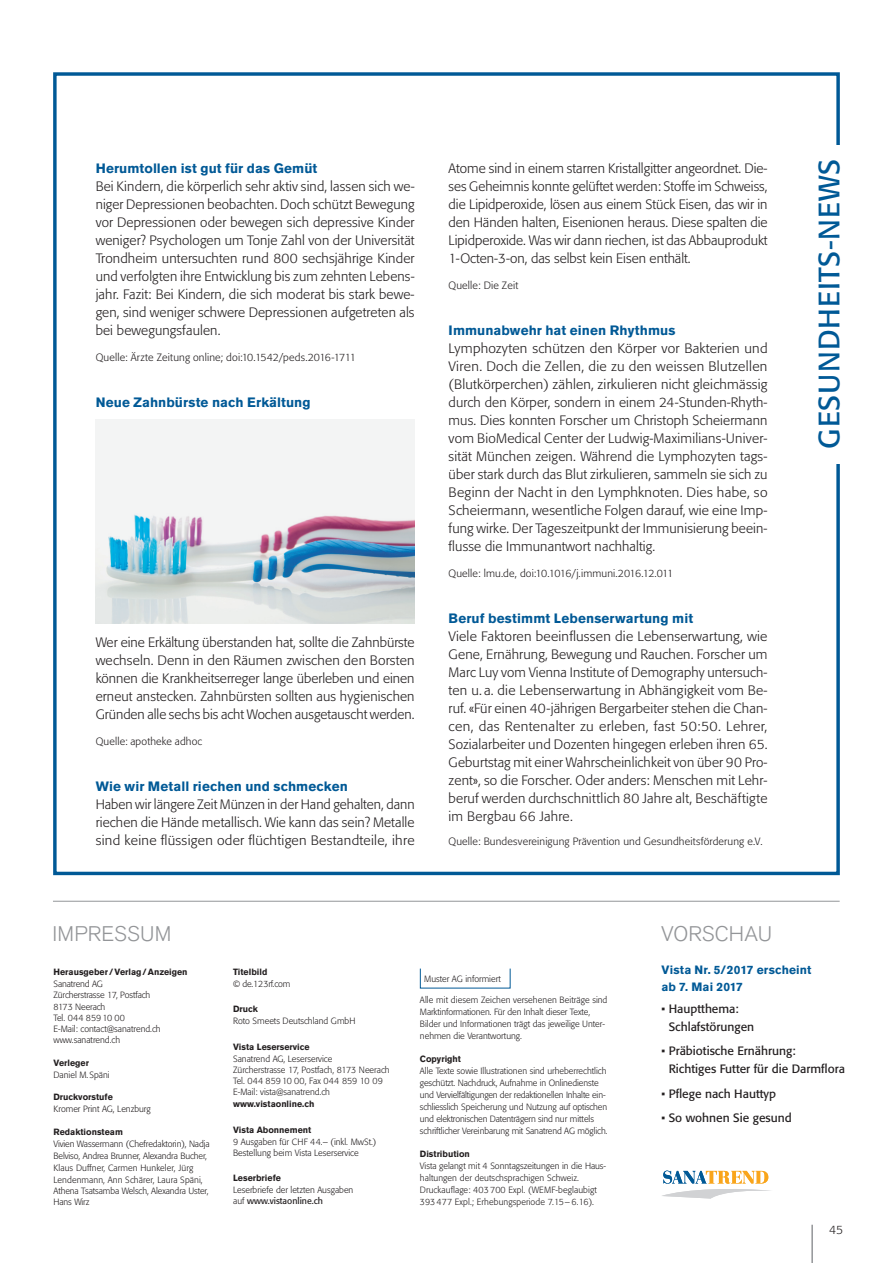
<style>
.page{position:relative;width:893px;height:1263px;background:#fff}
.page>*{position:absolute;margin:0;border:0;box-sizing:border-box;transform-origin:0 0}
.t1{font:29.25px "Formata Pro";letter-spacing:.035em;color:#005996}
.t2{font:300 21px "Akzidenz Grotesk Pro";letter-spacing:.01em;color:#939598}
.t3{font:300 13.5px/18px "Formata Pro";letter-spacing:.01em;color:#231f20;text-align:justify}
.t4{font:700 13.5px "Akzidenz Grotesk Pro";letter-spacing:.01em;color:#005996}
.t5{font:12px/18px "Formata Pro";color:#231f20}
.t6{font:700 12px/16.5px "Akzidenz Grotesk Pro";letter-spacing:.015em;color:#005996}
.t7{font:300 12px "Formata Pro";color:#231f20}
.t8{font:300 10.5px "Formata Pro";letter-spacing:.015em;color:#231f20}
.t9{font:300 9px/11.2px "Formata Pro";color:#231f20}
.t10{font:700 9px "Akzidenz Grotesk Pro";color:#231f20}
.s1{font-weight:400}
</style>
<div class="page">
<hr style="left:811px;top:1225px;width:2px;height:38px;background:#939598">
<hr style="left:53px;top:901px;width:787px;height:1px;background:#939598">
<svg style="left:420px;top:968px;width:91px;height:21px"></svg>
<svg style="left:662px;top:1170px;width:109px;height:28px"></svg>
<img style="left:96px;top:420px;width:319px;height:203px">
<p class="t4" style="left:96px;top:160px;width:223px">Herumtollen ist gut für das Gemüt</p>
<p class="t3" style="left:96px;top:177px;width:320px">Bei Kindern, die körperlich sehr aktiv sind, lassen sich we&shy;niger Depressionen beobachten. Doch schützt Bewegung vor Depressionen oder bewegen sich depressive Kinder weniger? Psychologen um Tonje Zahl von der Universität Trondheim untersuchten rund 800 sechsjährige Kinder und verfolgten ihre Entwicklung bis zum zehnten Lebens&shy;jahr. Fazit: Bei Kindern, die sich moderat bis stark bewe&shy;gen, sind weniger schwere Depressionen aufgetreten als bei bewegungsfaulen.</p>
<p class="t8" style="left:96px;top:351px;width:262px">Quelle: Ärzte Zeitung online; doi:10.1542/peds.2016-1711</p>
<p class="t4" style="left:96px;top:394px;width:216px">Neue Zahnbürste nach Erkältung</p>
<p class="t3" style="left:96px;top:633px;width:320px">Wer eine Erkältung überstanden hat, sollte die Zahnbürste wechseln. Denn in den Räumen zwischen den Borsten können die Krankheitserreger lange überleben und einen erneut anstecken. Zahnbürsten sollten aus hygienischen Gründen alle sechs bis acht Wochen ausgetauscht werden.</p>
<p class="t8" style="left:96px;top:735px;width:108px">Quelle: apotheke adhoc</p>
<p class="t4" style="left:96px;top:778px;width:254px">Wie wir Metall riechen und schmecken</p>
<p class="t3" style="left:96px;top:795px;width:320px">Haben wir längere Zeit Münzen in der Hand gehalten, dann riechen die Hände metallisch. Wie kann das sein? Metalle sind keine flüssigen oder flüchtigen Bestandteile, ihre</p>
<p class="t3" style="left:449px;top:159px;width:320px">Atome sind in einem starren Kristallgitter angeordnet. Die&shy;ses Geheimnis konnte gelüftet werden: Stoffe im Schweiss, die Lipidperoxide, lösen aus einem Stück Eisen, das wir in den Händen halten, Eisenionen heraus. Diese spalten die Lipidperoxide. Was wir dann riechen, ist das Abbauprodukt 1-Octen-3-on, das selbst kein Eisen enthält.</p>
<p class="t8" style="left:449px;top:279px;width:71px">Quelle: Die Zeit</p>
<p class="t4" style="left:449px;top:322px;width:228px">Immunabwehr hat einen Rhythmus</p>
<p class="t3" style="left:449px;top:339px;width:320px">Lymphozyten schützen den Körper vor Bakterien und Viren. Doch die Zellen, die zu den weissen Blutzellen (Blutkörperchen) zählen, zirkulieren nicht gleichmässig durch den Körper, sondern in einem 24-Stunden-Rhyth&shy;mus. Dies konnten Forscher um Christoph Scheiermann vom BioMedical Center der Ludwig-Maximilians-Univer&shy;sität München zeigen. Während die Lymphozyten tags&shy;über stark durch das Blut zirkulieren, sammeln sie sich zu Beginn der Nacht in den Lymphknoten. Dies habe, so Scheiermann, wesentliche Folgen darauf, wie eine Imp&shy;fung wirke. Der Tageszeitpunkt der Immunisierung beein&shy;flusse die Immunantwort nachhaltig.</p>
<p class="t8" style="left:449px;top:567px;width:226px">Quelle: lmu.de, doi:10.1016/j.immuni.2016.12.011</p>
<p class="t4" style="left:449px;top:610px;width:246px">Beruf bestimmt Lebenserwartung mit</p>
<p class="t3" style="left:449px;top:627px;width:320px">Viele Faktoren beeinflussen die Lebenserwartung, wie Gene, Ernährung, Bewegung und Rauchen. Forscher um Marc Luy vom Vienna Institute of Demography untersuch&shy;ten u. a. die Lebenserwartung in Abhängigkeit vom Be&shy;ruf. «Für einen 40-jährigen Bergarbeiter stehen die Chan&shy;cen, das Rentenalter zu erleben, fast 50:50. Lehrer, Sozialarbeiter und Dozenten hingegen erleben ihren 65.<br>Geburtstag mit einer Wahrscheinlichkeit von über 90 Pro&shy;zent», so die Forscher. Oder anders: Menschen mit Lehr&shy;beruf werden durchschnittlich 80 Jahre alt, Beschäftigte im Bergbau 66 Jahre.</p>
<p class="t8" style="left:449px;top:835px;width:315px">Quelle: Bundesvereinigung Prävention und Gesundheitsförderung e.V.</p>
<h1 class="t1" style="left:810px;top:449px;width:291px;rotate:-90deg">GESUNDHEITS-NEWS</h1>
<h2 class="t2" style="left:53px;top:920px;width:120px">IMPRESSUM</h2>
<h2 class="t2" style="left:661px;top:920px;width:113px">VORSCHAU</h2>
<p class="t10" style="left:233px;top:966px;width:36px">Titelbild</p>
<p class="t9" style="left:233px;top:978px;width:59px">© de.123rf.com</p>
<p class="t10" style="left:233px;top:1003px;width:26px">Druck</p>
<p class="t9" style="left:233px;top:1015px;width:124px">Roto Smeets Deutschland GmbH</p>
<p class="t10" style="left:233px;top:1040px;width:78px">Vista Leserservice</p>
<p class="t9" style="left:233px;top:1053px;width:158px">Sanatrend AG, Leserservice<br>Zürcherstrasse 17, Postfach, 8173 Neerach Tel. 044 85910 00, Fax 044 859 10 09<br>E-Mail: vista@sanatrend.ch</p>
<p class="t10" style="left:233px;top:1098px;width:83px">www.vistaonline.ch</p>
<p class="t10" style="left:233px;top:1123px;width:80px">Vista Abonnement</p>
<p class="t9" style="left:233px;top:1136px;width:145px">9 Ausgaben für CHF 44.– (inkl. MwSt.)<br>Bestellung beim Vista Leserservice</p>
<p class="t10" style="left:233px;top:1172px;width:49px">Leserbriefe</p>
<p class="t9" style="left:233px;top:1184px;width:122px">Leserbriefe der letzten Ausgaben auf <span class="s1">www.vistaonline.ch</span></p>
<p class="t6" style="left:661px;top:961px;width:151px">Vista Nr. 5/2017 erscheint ab 7. Mai 2017</p>
<p class="t5" style="left:669px;top:1000px;width:87px;text-indent:-7px">• Hauptthema:<br>Schlafstörungen</p>
<p class="t5" style="left:669px;top:1042px;width:178px;text-indent:-7px">• Präbiotische Ernährung:<br>Richtiges Futter für die Darmflora</p>
<p class="t5" style="left:661px;top:1084px;width:116px">• Pflege nach Hauttyp</p>
<p class="t5" style="left:661px;top:1109px;width:132px">• So wohnen Sie gesund</p>
<p class="t10" style="left:54px;top:966px;width:136px">Herausgeber /Verlag/Anzeigen</p>
<p class="t9" style="left:54px;top:978px;width:109px">Sanatrend AG<br>Zürcherstrasse 17, Postfach<br>8173 Neerach<br>Tel. 044 85910 00<br>E-Mail: contact@sanatrend.ch www.sanatrend.ch</p>
<p class="t10" style="left:54px;top:1057px;width:37px">Verleger</p>
<p class="t9" style="left:54px;top:1069px;width:58px">Daniel M.Späni</p>
<p class="t10" style="left:54px;top:1091px;width:61px">Druckvorstufe</p>
<p class="t9" style="left:54px;top:1103px;width:99px">Kromer Print AG, Lenzburg</p>
<p class="t10" style="left:54px;top:1126px;width:71px">Redaktionsteam</p>
<p class="t9" style="left:54px;top:1138px;width:158px;line-height:12.1px">Vivien Wassermann (Chefredaktorin), Nadja<br>Belviso, Andrea Brunner, Alexandra Bucher,<br>Klaus Duffner, Carmen Hunkeler, Jürg</p>
<p class="t9" style="left:54px;top:1174px;width:157px">Lendenmann, Ann Schärer, Laura Späni,<br>Athena Tsatsamba Welsch, Alexandra Uster,<br>Hans Wirz</p>
<p class="t9" style="left:424px;top:973px;width:78px">Muster AG informiert</p>
<p class="t9" style="left:420px;top:993px;width:189px;line-height:12px">Alle mit diesem Zeichen versehenen Beiträge sind Marktinformationen. Für den Inhalt dieser Texte, Bilder und Informationen trägt das jeweilige Unter&shy;nehmen die Verantwortung.</p>
<p class="t10" style="left:420px;top:1053px;width:43px">Copyright</p>
<p class="t9" style="left:420px;top:1065px;width:189px;line-height:12px">Alle Texte sowie Illustrationen sind urheberrechtlich geschützt. Nachdruck, Aufnahme in Onlinedienste und Vervielfältigungen der redaktionellen Inhalte ein&shy;schliesslich Speicherung und Nutzung auf optischen und elektronischen Datenträgern sind nur mittels schriftlicher Vereinbarung mit Sanatrend AG möglich.</p>
<p class="t10" style="left:420px;top:1147px;width:51px">Distribution</p>
<p class="t9" style="left:420px;top:1159px;width:186px;line-height:12px">Vista gelangt mit 4 Sonntagszeitungen in die Haus-- haltungen der deutschsprachigen Schweiz.<br>Druckauflage: 403700 Expl. (WEMF-beglaubigt 393477 Expl.; Erhebungsperiode 7.15–6.16).</p>
<p class="t7" style="left:829px;top:1222px;width:16px">45</p>
</div>
